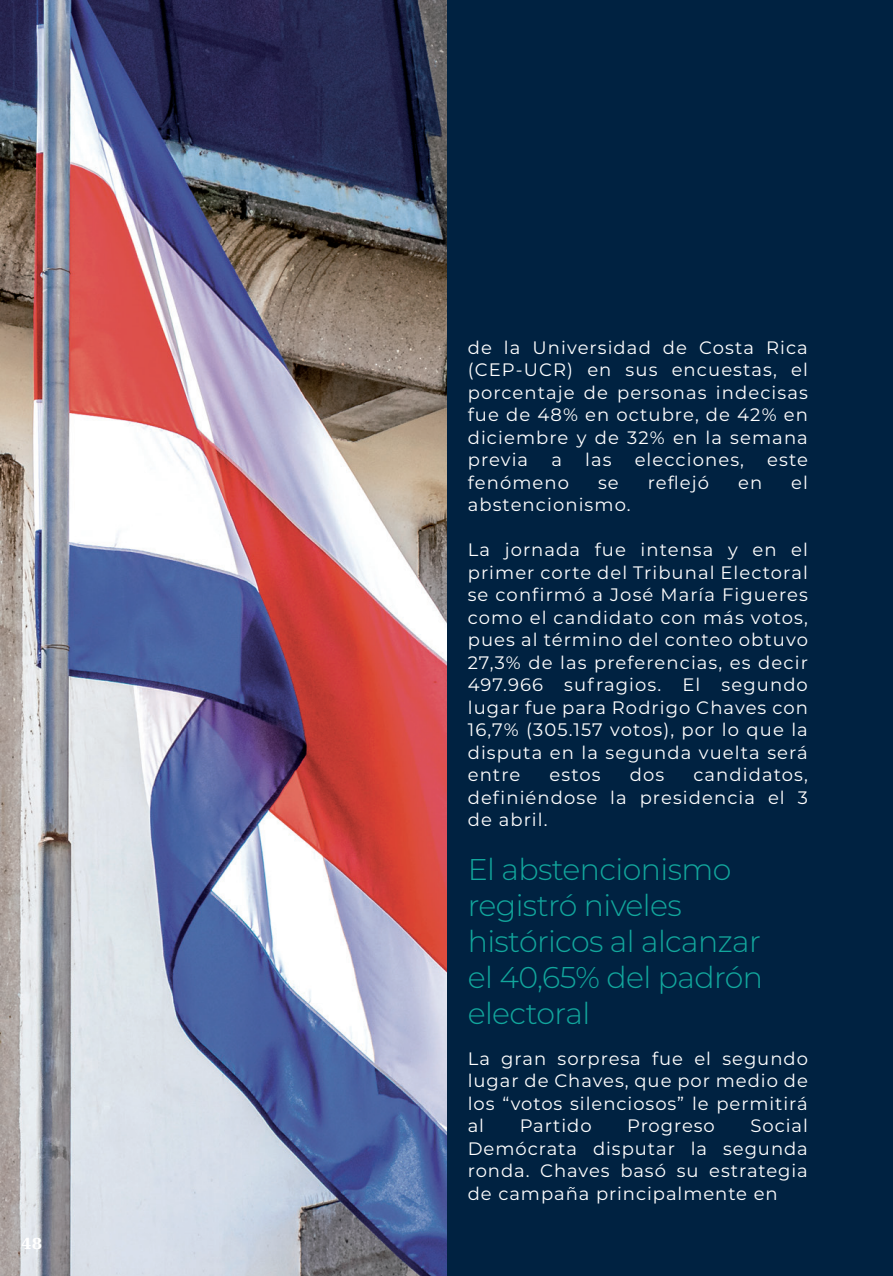
<style>
.page{position:relative;width:893px;height:1276px;background:#fff}
.page>*{position:absolute;margin:0;border:0;box-sizing:border-box;transform-origin:0 0}
.t1{font:300 30px/36px "Montserrat";letter-spacing:-.02em;color:#12a79d}
.t2{font:18px/22.5px "Montserrat";letter-spacing:.06em;color:#fff;text-align:justify}
.t3{font:700 15px "DejaVu Serif";color:#fff}
</style>
<div class="page">
<div style="left:446px;top:0;width:447px;height:1276px;background:#002241"></div>
<img style="left:0;top:0;width:447px;height:1276px">
<p class="t3" style="left:21px;top:1231px;width:22px">48</p>
<p class="t2" style="left:468px;top:335px;width:342px">de la Universidad de Costa Rica (CEP-UCR) en sus encuestas, el porcentaje de personas indecisas fue de 48% en octubre, de 42% en diciembre y de 32% en la semana previa</p>
<p class="t2" style="left:551px;top:448px;width:12px">a</p>
<p class="t2" style="left:585px;top:448px;width:28px">las</p>
<p class="t2" style="left:635px;top:448px;width:111px">elecciones,</p>
<p class="t2" style="left:767px;top:448px;width:42px">este</p>
<p class="t2" style="left:468px;top:470px;width:103px">fenómeno</p>
<p class="t2" style="left:598px;top:470px;width:22px">se</p>
<p class="t2" style="left:648px;top:470px;width:63px">reflejó</p>
<p class="t2" style="left:738px;top:470px;width:26px">en</p>
<p class="t2" style="left:791px;top:470px;width:18px">el</p>
<p class="t2" style="left:468px;top:493px;width:164px">abstencionismo.</p>
<p class="t2" style="left:468px;top:538px;width:342px">La jornada fue intensa y en el primer corte del Tribunal Electoral se confirmó a José María Figueres como el candidato con más votos, pues al término del conteo obtuvo 27,3% de las preferencias, es decir 497.966 sufragios. El segundo lugar fue para Rodrigo Chaves con 16,7% (305.157 votos), por lo que la disputa en la segunda vuelta será entre</p>
<p class="t2" style="left:468px;top:763px;width:342px;text-indent:226px">candidatos, definiéndose la presidencia el 3 de abril.</p>
<h1 class="t1" style="left:468px;top:850px;width:297px">El abstencionismo registró niveles históricos al alcanzar el 40,65% del padrón electoral</h1>
<p class="t2" style="left:468px;top:1046px;width:342px">La gran sorpresa fue el segundo lugar de Chaves, que por medio de los “votos silenciosos” le permitirá al</p>
<p class="t2" style="left:549px;top:763px;width:53px">estos</p>
<p class="t2" style="left:630px;top:763px;width:36px">dos</p>
<p class="t2" style="left:468px;top:1114px;width:342px;text-indent:283px">Social Demócrata disputar la segunda ronda. Chaves basó su estrategia de campaña principalmente en</p>
<p class="t2" style="left:520px;top:1114px;width:74px">Partido</p>
<p class="t2" style="left:627px;top:1114px;width:89px">Progreso</p>
</div>
